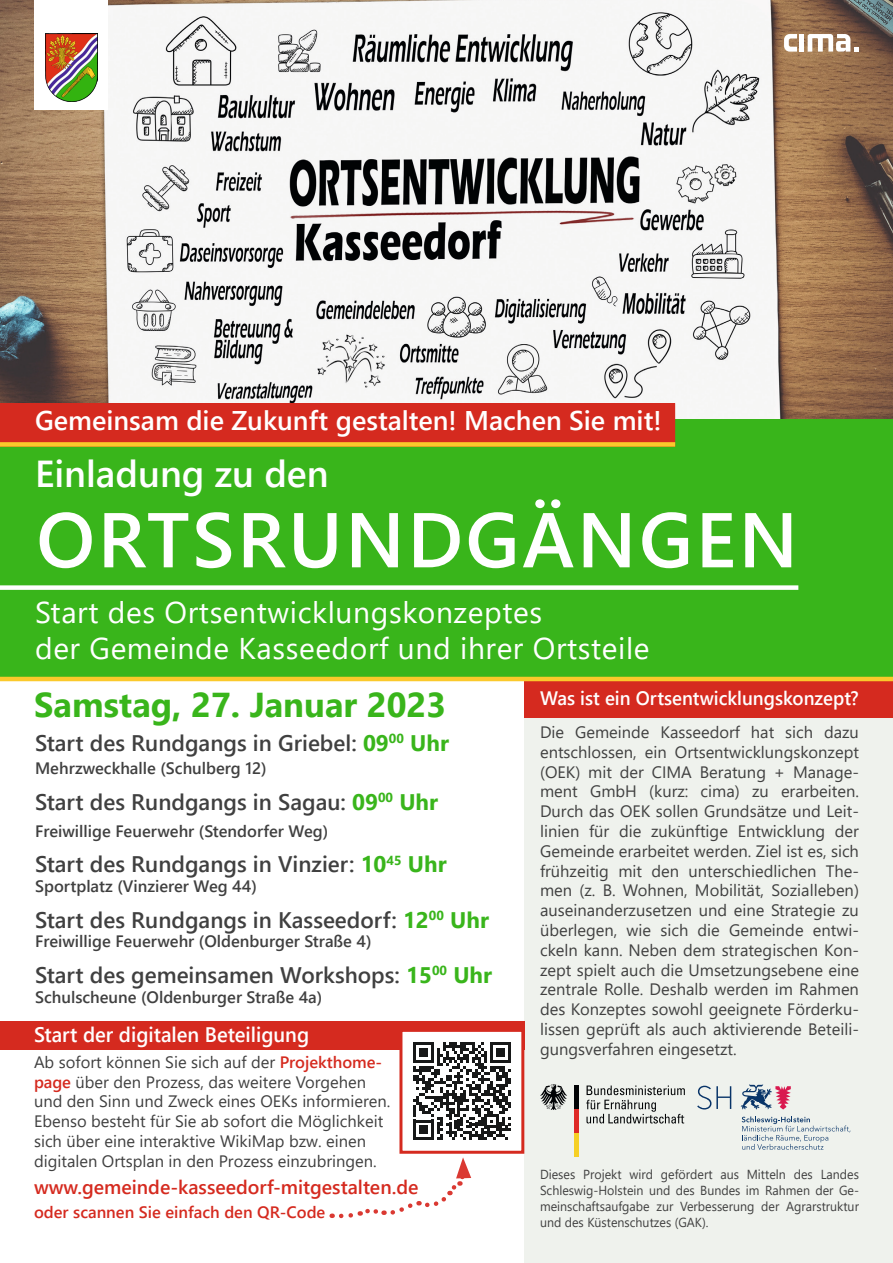
<style>
.page{position:relative;width:893px;height:1263px;background:#fff}
.page>*{position:absolute;margin:0;border:0;box-sizing:border-box;transform-origin:0 0}
.t1{font:600 77.4px "Segoe UI";letter-spacing:.035em;color:#fff}
.t2{font:600 37.5px "Segoe UI";color:#fff}
.t3{font:700 34.5px "Segoe UI";color:#39b51b}
.t4{font:30px "Segoe UI";letter-spacing:.02em;color:#fff}
.t5{font:600 27px "Segoe UI";color:#fff}
.t6{font:600 22.5px "Segoe UI";color:#404040}
.t7{font:600 21px "Segoe UI";color:#fff;scale:.96 1}
.t8{font:600 19.5px "Segoe UI";color:#d52a1f}
.t9{font:600 19.5px "Segoe UI";color:#fff;scale:.96 1}
.t10{font:16.5px/19.8px "Segoe UI";color:#404040}
.t11{font:600 16.5px "Segoe UI";color:#404040}
.t12{font:600 16.5px "Segoe UI";color:#d52a1f}
.t13{font:13.05px/15.8px "Segoe UI";color:#404040;text-align:justify;scale:.95 1}
.s1{font-weight:700;color:#39b51b}
.s2{font-weight:600;color:#d52a1f}
</style>
<div class="page">
<div style="left:524px;top:677px;width:369px;height:586px;background:#eff2ed"></div>
<div style="left:0;top:1020px;width:524px;height:29px;background:#d52a1f"></div>
<div style="left:524px;top:678px;width:369px;height:40px;background:#d52a1f"></div>
<img style="left:0;top:0;width:893px;height:419px">
<div style="left:0;top:419px;width:893px;height:261px;background:#39b51b"></div>
<div style="left:0;top:585px;width:798px;height:5px;background:#fff"></div>
<div style="left:0;top:403px;width:675px;height:39px;background:#d52a1f"></div>
<hr style="left:574px;top:1133px;width:4px;height:23px;background:#f6d025">
<hr style="left:574px;top:1109px;width:4px;height:24px;background:#df2a26">
<hr style="left:574px;top:1085px;width:4px;height:24px;background:#010305">
<svg style="left:540px;top:1084px;width:27px;height:26px"></svg>
<svg style="left:586px;top:1085px;width:99px;height:38px"></svg>
<div style="left:34px;top:0;width:74px;height:110px;background:#fff"></div>
<img style="left:45px;top:34px;width:52px;height:67px">
<div style="left:0;top:442px;width:675px;height:5px;background:#fbc92b"></div>
<svg style="left:784px;top:34px;width:13px;height:18px"></svg>
<hr style="left:800px;top:34px;width:4px;height:18px;background:#fff">
<svg style="left:808px;top:34px;width:51px;height:18px"></svg>
<hr style="left:0;top:677px;width:893px;height:4px;background:#fbc92b">
<svg style="left:742px;top:1116px;width:108px;height:34px"></svg>
<svg style="left:741px;top:1084px;width:50px;height:25px"></svg>
<svg style="left:697px;top:1085px;width:34px;height:24px"></svg>
<div style="left:401px;top:1030px;width:122px;height:122px;background:#fff"></div>
<svg style="left:413px;top:1042px;width:98px;height:98px"></svg>
<div style="left:399px;top:1029px;width:125px;height:125px;border:3px solid #d52a1f"></div>
<svg style="left:332px;top:1157px;width:139px;height:62px"></svg>
<p class="t5" style="left:35px;top:395px;width:628px">Gemeinsam die Zukunft gestalten! Machen Sie mit!</p>
<p class="t2" style="left:35px;top:438px;width:295px">Einladung zu den</p>
<p class="t1" style="left:36px;top:467px;width:763px">ORTSRUNDGÄNGEN</p>
<p class="t4" style="left:35px;top:584px;width:509px">Start des Ortsentwicklungskonzeptes</p>
<p class="t4" style="left:35px;top:620px;width:616px">der Gemeinde Kasseedorf und ihrer Ortsteile</p>
<p class="t3" style="left:34px;top:672px;width:413px">Samstag, 27. Januar 2023</p>
<p class="t6" style="left:35px;top:722px;width:415px">Start des Rundgangs in Griebel: <span class="s1">09</span><sup>00</sup> <span class="s1">Uhr</span></p>
<p class="t11" style="left:35px;top:753px;width:233px">Mehrzweckhalle (Schulberg 12)</p>
<p class="t6" style="left:35px;top:780px;width:405px">Start des Rundgangs in Sagau: <span class="s1">09</span><sup>00</sup> <span class="s1">Uhr</span></p>
<p class="t11" style="left:35px;top:815px;width:295px">Freiwillige Feuerwehr (Stendorfer Weg)</p>
<p class="t6" style="left:35px;top:843px;width:413px">Start des Rundgangs in Vinzier: <span class="s1">10</span><sup>45</sup> <span class="s1">Uhr</span></p>
<p class="t11" style="left:35px;top:871px;width:223px">Sportplatz (Vinzierer Weg 44)</p>
<p class="t6" style="left:35px;top:898px;width:455px">Start des Rundgangs in Kasseedorf: <span class="s1">12</span><sup>00</sup> <span class="s1">Uhr</span></p>
<p class="t11" style="left:35px;top:926px;width:338px">Freiwillige Feuerwehr (Oldenburger Straße 4)</p>
<p class="t6" style="left:35px;top:954px;width:458px">Start des gemeinsamen Workshops: <span class="s1">15</span><sup>00</sup> <span class="s1">Uhr</span></p>
<p class="t11" style="left:35px;top:981px;width:289px">Schulscheune (Oldenburger Straße 4a)</p>
<p class="t7" style="left:34px;top:1015px;width:288px">Start der digitalen Beteiligung</p>
<p class="t10" style="left:34px;top:1050px;width:358px">Ab sofort können Sie sich auf der <span class="s2">Projekthome&shy;page</span> über den Prozess, das weitere Vorgehen und den Sinn und Zweck eines OEKs informieren.<br>Ebenso besteht für Sie ab sofort die Möglichkeit sich über eine interaktive WikiMap bzw. einen digitalen Ortsplan in den Prozess einzubringen.</p>
<p class="t8" style="left:34px;top:1169px;width:386px">www.gemeinde-kasseedorf-mitgestalten.de</p>
<p class="t12" style="left:34px;top:1197px;width:293px">oder scannen Sie einfach den QR-Code</p>
<p class="t9" style="left:540px;top:680px;width:334px">Was ist ein Ortsentwicklungskonzept?</p>
<p class="t10" style="left:540px;top:721px;width:320px;text-align:justify">Die Gemeinde Kasseedorf hat sich dazu entschlossen, ein Ortsentwicklungskonzept (OEK) mit der CIMA Beratung + Manage&shy;ment GmbH (kurz: cima) zu erarbeiten.<br>Durch das OEK sollen Grundsätze und Leit&shy;linien für die zukünftige Entwicklung der Gemeinde erarbeitet werden. Ziel ist es, sich frühzeitig mit den unterschiedlichen The&shy;men (z. B. Wohnen, Mobilität, Sozialleben) auseinanderzusetzen und eine Strategie zu überlegen, wie sich die Gemeinde entwi&shy;ckeln kann. Neben dem strategischen Kon&shy;zept spielt auch die Umsetzungsebene eine zentrale Rolle. Deshalb werden im Rahmen des Konzeptes sowohl geeignete Förderku&shy;lissen geprüft als auch aktivierende Beteili&shy;gungsverfahren eingesetzt.</p>
<p class="t13" style="left:540px;top:1166px;width:337px">Dieses Projekt wird gefördert aus Mitteln des Landes Schleswig-Holstein und des Bundes im Rahmen der Ge&shy;meinschaftsaufgabe zur Verbesserung der Agrarstruktur und des Küstenschutzes (GAK).</p>
</div>
